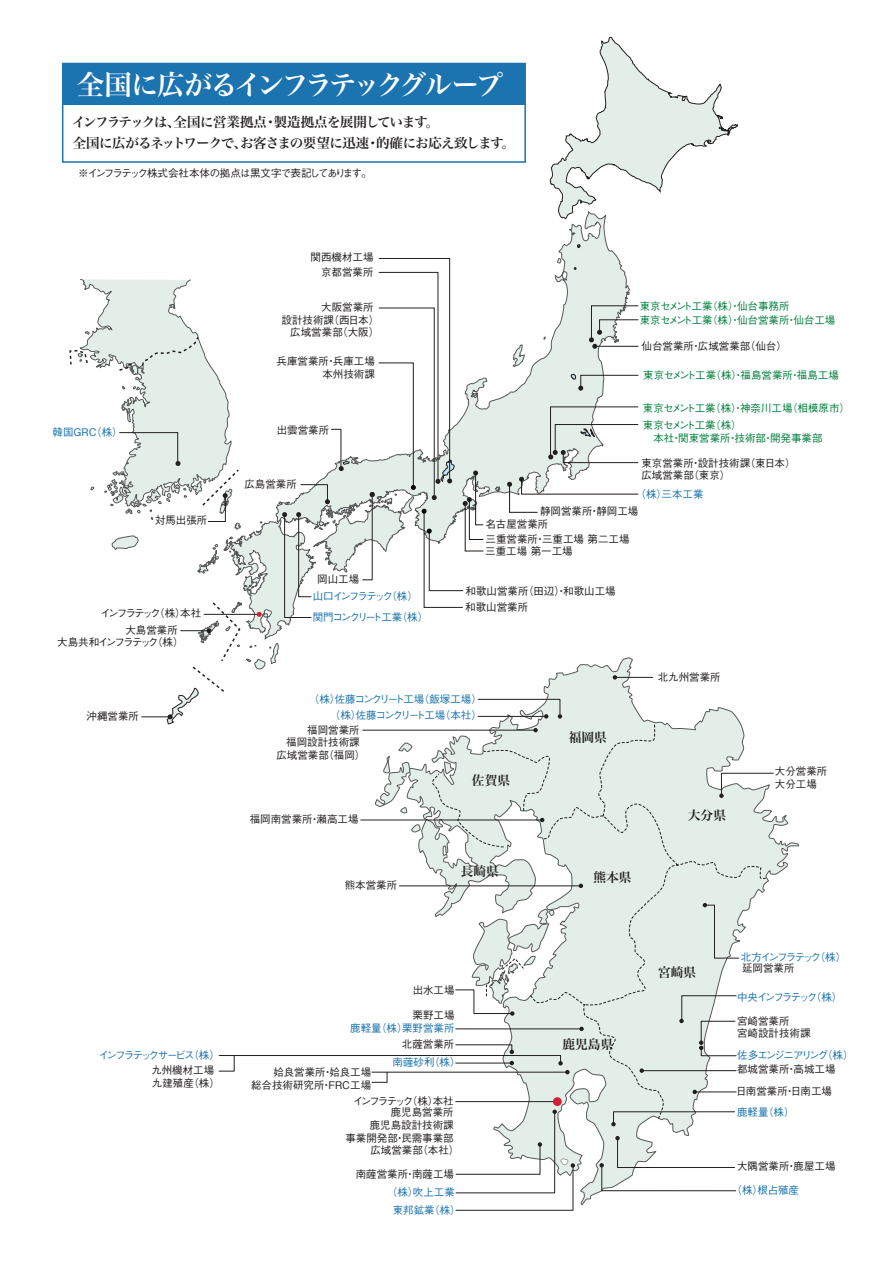
<style>
.page{position:relative;width:893px;height:1263px;background:#fff}
.page>*{position:absolute;margin:0;border:0;box-sizing:border-box;transform-origin:0 0}
.t1{font:27.45px "Hira Min Std W6";letter-spacing:-.11em;color:#fff}
.t2{font:13.5px/21px "Hira Min Std W6";letter-spacing:-.055em;color:#231f20}
.t3{font:12.75px "Hira Min Std W6";color:#231f20}
.t4{font:500 10.5px/12.6px "Gothic BBB Pro";color:#231f20}
.t5{font:500 10.5px/12.6px "Gothic BBB Pro";color:#007e3d}
.t6{font:500 10.5px/20.2px "Gothic BBB Pro";letter-spacing:-.18em;color:#1b73b0}
.t7{font:500 10.5px "Gothic BBB Pro";letter-spacing:-.11em;color:#1b73b0}
.t8{font:500 10.5px "Gothic BBB Pro";letter-spacing:-.075em;color:#231f20}
.t9{font:500 10.5px/18px "Gothic BBB Pro";color:#1b73b0;text-align:center}
.t10{font:500 10.5px "Gothic BBB Pro";letter-spacing:-.145em;color:#1b73b0}
.t11{font:500 10.5px/16.2px "Gothic BBB Pro";letter-spacing:-.15em;color:#231f20;text-align:center}
.t12{font:500 10.5px "Gothic BBB Pro";letter-spacing:-.165em;color:#231f20}
.t13{font:500 10.5px "Gothic BBB Pro";letter-spacing:-.18em;color:#231f20}
</style>
<div class="page">
<svg style="left:383px;top:743px;width:23px;height:30px"></svg>
<svg style="left:406px;top:676px;width:393px;height:529px"></svg>
<svg style="left:406px;top:1083px;width:77px;height:19px"></svg>
<svg style="left:430px;top:750px;width:53px;height:23px"></svg>
<svg style="left:483px;top:724px;width:283px;height:395px"></svg>
<svg style="left:456px;top:1109px;width:119px;height:102px"></svg>
<svg style="left:219px;top:773px;width:555px;height:310px"></svg>
<svg style="left:579px;top:884px;width:4px;height:4px"></svg>
<hr style="left:399px;top:885px;width:182px;height:1px;background:#231f20">
<svg style="left:599px;top:903px;width:140px;height:288px"></svg>
<hr style="left:615px;top:677px;width:38px;height:1px;background:#231f20">
<svg style="left:558px;top:219px;width:61px;height:39px"></svg>
<svg style="left:577px;top:244px;width:3px;height:4px"></svg>
<svg style="left:550px;top:37px;width:188px;height:182px"></svg>
<div style="left:62px;top:63px;width:464px;height:100px;border:2px solid #1b73b0"></div>
<div style="left:63px;top:63px;width:462px;height:41px;background:#1b73b0"></div>
<svg style="left:69px;top:258px;width:570px;height:474px"></svg>
<h1 class="t1" style="left:77px;top:65px;width:428px">全国に広がるインフラテックグループ</h1>
<p class="t2" style="left:72px;top:111px;width:445px">インフラテックは、全国に営業拠点・製造拠点を展開しています。<br>全国に広がるネットワークで、お客さまの要望に迅速・的確にお応え致します。</p>
<p class="t8" style="left:78px;top:165px;width:295px">※インフラテック株式会社本体の拠点は黒文字で表記してあります。</p>
<p class="t4" style="left:311px;top:250px;width:64px">関西機材工場</p>
<p class="t7" style="left:53px;top:424px;width:72px">韓国GRC（株）</p>
<p class="t4" style="left:155px;top:512px;width:54px">対馬出張所</p>
<p class="t11" style="left:100px;top:604px;width:102px">インフラテック（株）本社大島営業所</p>
<p class="t12" style="left:57px;top:634px;width:128px">大島共和インフラテック（株）</p>
<p class="t4" style="left:87px;top:708px;width:54px">沖縄営業所</p>
<p class="t6" style="left:99px;top:1043px;width:122px">インフラテックサービス（株）</p>
<p class="t4" style="left:151px;top:1063px;width:70px">九州機材工場九建殖産（株）</p>
<p class="t4" style="left:321px;top:264px;width:54px">京都営業所</p>
<p class="t4" style="left:321px;top:299px;width:54px">大阪営業所</p>
<p class="t4" style="left:282px;top:312px;width:99px">設計技術課（西日本）</p>
<p class="t4" style="left:290px;top:325px;width:90px">広域営業部（大阪）</p>
<p class="t4" style="left:277px;top:354px;width:100px;text-align:right">兵庫営業所・兵庫工場本州技術課</p>
<p class="t4" style="left:277px;top:422px;width:54px">出雲営業所</p>
<p class="t4" style="left:244px;top:476px;width:54px">広島営業所</p>
<p class="t4" style="left:317px;top:571px;width:43px">岡山工場</p>
<p class="t6" style="left:313px;top:585px;width:117px">山口インフラテック（株）関門コンクリート工業（株）</p>
<p class="t5" style="left:640px;top:298px;width:151px">東京セメント工業（株）・仙台事務所</p>
<p class="t5" style="left:640px;top:312px;width:197px">東京セメント工業（株）・仙台営業所・仙台工場</p>
<p class="t4" style="left:641px;top:338px;width:152px">仙台営業所・広域営業部（仙台）　</p>
<p class="t5" style="left:643px;top:367px;width:197px">東京セメント工業（株）・福島営業所・福島工場</p>
<p class="t5" style="left:643px;top:400px;width:214px">東京セメント工業（株）・神奈川工場（相模原市）　</p>
<p class="t5" style="left:643px;top:418px;width:192px">東京セメント工業（株）<br>　本社・関東営業所・技術部・開発事業部　</p>
<p class="t4" style="left:641px;top:455px;width:156px">東京営業所・設計技術課（東日本）広域営業部（東京）</p>
<p class="t7" style="left:636px;top:485px;width:69px">（株）三本工業</p>
<p class="t4" style="left:540px;top:504px;width:100px">静岡営業所・静岡工場</p>
<p class="t4" style="left:485px;top:517px;width:64px">名古屋営業所</p>
<p class="t4" style="left:486px;top:531px;width:145px">三重営業所・三重工場 第二工場</p>
<p class="t4" style="left:485px;top:543px;width:89px">三重工場 第一工場</p>
<p class="t4" style="left:466px;top:584px;width:152px">和歌山営業所（田辺）・和歌山工場</p>
<p class="t4" style="left:465px;top:599px;width:64px">和歌山営業所</p>
<p class="t4" style="left:658px;top:669px;width:64px">北九州営業所</p>
<p class="t7" style="left:309px;top:691px;width:175px">（株）佐藤コンクリート工場（飯塚工場）</p>
<p class="t10" style="left:330px;top:707px;width:154px">（株）佐藤コンクリート工場（本社）</p>
<p class="t4" style="left:307px;top:722px;width:54px">福岡営業所</p>
<p class="t4" style="left:286px;top:735px;width:75px">福岡設計技術課</p>
<p class="t4" style="left:276px;top:747px;width:90px">広域営業部（福岡）</p>
<p class="t4" style="left:250px;top:811px;width:110px">福岡南営業所・瀬高工場</p>
<p class="t3" style="left:472px;top:771px;width:40px">佐賀県</p>
<p class="t3" style="left:569px;top:728px;width:40px">福岡県</p>
<p class="t4" style="left:345px;top:877px;width:54px">熊本営業所</p>
<p class="t3" style="left:461px;top:862px;width:40px">長崎県</p>
<p class="t3" style="left:593px;top:868px;width:40px">熊本県</p>
<p class="t4" style="left:413px;top:982px;width:43px">出水工場</p>
<p class="t4" style="left:413px;top:1008px;width:43px">栗野工場</p>
<p class="t9" style="left:350px;top:1018px;width:106px">鹿軽量（株）栗野営業所</p>
<p class="t4" style="left:402px;top:1036px;width:54px">北薩営業所</p>
<p class="t7" style="left:393px;top:1054px;width:69px">南薩砂利（株）</p>
<p class="t4" style="left:251px;top:1064px;width:122px;text-align:right">姶良営業所・姶良工場<br>総合技術研究所・FRC工場</p>
<p class="t13" style="left:353px;top:1092px;width:102px">インフラテック（株）本社</p>
<p class="t4" style="left:391px;top:1105px;width:64px">鹿児島営業所</p>
<p class="t4" style="left:370px;top:1117px;width:85px">鹿児島設計技術課</p>
<p class="t4" style="left:345px;top:1130px;width:110px">事業開発部・民需事業部</p>
<p class="t4" style="left:370px;top:1142px;width:90px">広域営業部（本社）</p>
<p class="t4" style="left:356px;top:1166px;width:100px">南薩営業所・南薩工場</p>
<p class="t9" style="left:387px;top:1181px;width:75px">（株）吹上工業東邦鉱業（株）</p>
<p class="t3" style="left:562px;top:1034px;width:52px">鹿児島県</p>
<p class="t3" style="left:688px;top:805px;width:40px">大分県</p>
<p class="t4" style="left:775px;top:764px;width:54px">大分営業所大分工場</p>
<p class="t3" style="left:658px;top:963px;width:40px">宮崎県</p>
<p class="t6" style="left:741px;top:946px;width:107px">北方インフラテック（株）</p>
<p class="t4" style="left:742px;top:961px;width:54px">延岡営業所</p>
<p class="t6" style="left:737px;top:985px;width:107px">中央インフラテック（株）</p>
<p class="t4" style="left:737px;top:1013px;width:75px">宮崎営業所<br>宮崎設計技術課</p>
<p class="t6" style="left:737px;top:1044px;width:118px">佐多エンジニアリング（株）</p>
<p class="t4" style="left:736px;top:1056px;width:101px;line-height:22.4px">都城営業所・高城工場日南営業所・日南工場</p>
<p class="t7" style="left:737px;top:1103px;width:59px">鹿軽量（株）</p>
<p class="t4" style="left:737px;top:1158px;width:100px">大隅営業所・鹿屋工場</p>
<p class="t7" style="left:732px;top:1181px;width:69px">（株）根占殖産</p>
</div>
